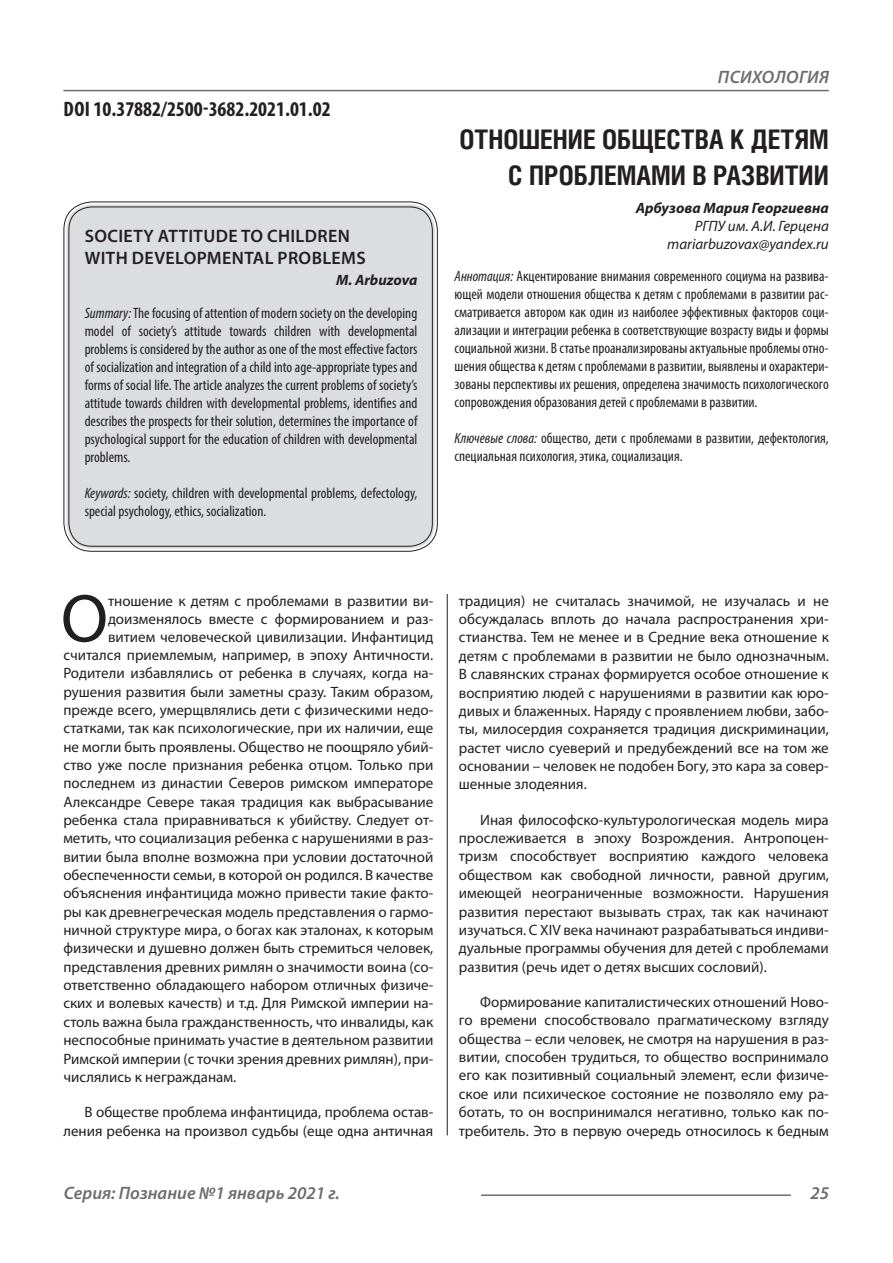
<style>
.page{position:relative;width:893px;height:1263px;background:#fff}
.page>*{position:absolute;margin:0;border:0;box-sizing:border-box;transform-origin:0 0}
.Статья_текст_первый{font:68.4px "Myriad Pro";color:#231f20}
.Статья_название{font:700 27px/36px "Helios Cond C";color:#231f20;text-align:right}
.ДОИ{font:700 condensed 21px "Myriad Pro";color:#231f20}
.Статья_название_англ{font:600 18px/21.6px "Myriad Pro";letter-spacing:.02em;color:#231f20}
.t1{font:italic 600 18px "Myriad Pro";color:#6c6d70}
.t2{font:italic 600 18px "Myriad Pro";letter-spacing:.02em;color:#6c6d70}
.Статья_текст{font:15px/18.3px "Myriad Pro";color:#231f20;text-align:justify}
.Статья_текст_первый-2{font:15px "Myriad Pro";color:#231f20}
.Статья_аннотация_анг{font:condensed 15px/18px "Myriad Pro";color:#231f20;text-align:justify}
.Статья_аннотация_тек{font:condensed 15px/18px "Myriad Pro";color:#231f20;text-align:justify}
.Статья_автор_инфо{font:italic 15px "Myriad Pro";color:#231f20}
.Статья_автор_инфо-2{font:italic 700 15px "Myriad Pro";color:#231f20}
.Статья_автор_англ{font:italic 700 15px "Myriad Pro";color:#231f20}
.s1{font-style:italic}
</style>
<div class="page">
<hr style="left:447px;top:128px;width:1px;height:1007px;background:#231f20">
<hr style="left:63px;top:90px;width:766px;height:1px;background:#6c6d70">
<hr style="left:481px;top:1194px;width:310px;height:2px;background:#6c6d70">
<div style="left:443px;top:128px;width:10px;height:466px;background:#fff"></div>
<div style="left:66px;top:204px;width:369px;height:345px;background:#dcdddf;border-radius:26px"></div>
<div style="left:68px;top:206px;width:365px;height:341px;border:1px solid #231f20;border-radius:23px"></div>
<p class="ДОИ" style="left:64px;top:96px;width:269px">DOI 10.37882/2500-3682.2021.01.02</p>
<p class="Статья_название_англ" style="left:85px;top:225px;width:282px">SOCIETY ATTITUDE TO CHILDREN<br>WITH DEVELOPMENTAL PROBLEMS</p>
<p class="Статья_автор_англ" style="left:336px;top:271px;width:83px">M. Arbuzova</p>
<p class="Статья_аннотация_анг" style="left:85px;top:304px;width:334px"><span class="s1">Summary:</span> The focusing of attention of modern society on the developing model of society’s attitude towards children with developmental problems is considered by the author as one of the most effective factors of socialization and integration of a child into age-appropriate types and forms of social life. The article analyzes the current problems of society’s attitude towards children with developmental problems, identifies and describes the prospects for their solution, determines the importance of psychological support for the education of children with developmental problems.</p>
<p class="Статья_аннотация_анг" style="left:85px;top:484px;width:334px"><span class="s1">Keywords:</span> society, children with developmental problems, defectology, special psychology, ethics, socialization.</p>
<p class="t2" style="left:718px;top:66px;width:113px">ПСИХОЛОГИЯ</p>
<p class="Статья_название" style="left:459px;top:121px;width:371px">ОТНОШЕНИЕ ОБЩЕСТВА К ДЕТЯМ<br>С ПРОБЛЕМАМИ В РАЗВИТИИ</p>
<p class="Статья_автор_инфо-2" style="left:636px;top:198px;width:195px">Арбузова Мария Георгиевна</p>
<p class="Статья_автор_инфо" style="left:695px;top:216px;width:135px">РГПУ им. А.И. Герцена</p>
<p class="Статья_автор_инфо" style="left:667px;top:234px;width:163px">mariarbuzovax@yandex.ru</p>
<p class="Статья_аннотация_тек" style="left:455px;top:267px;width:376px"><span class="s1">Аннотация:</span> Акцентирование внимания современного социума на развива&shy;ющей модели отношения общества к детям с проблемами в развитии рас&shy;сматривается автором как один из наиболее эффективных факторов соци&shy;ализации и интеграции ребенка в соответствующие возрасту виды и формы социальной жизни. В статье проанализированы актуальные проблемы отно&shy;шения общества к детям с проблемами в развитии, выявлены и охарактери&shy;зованы перспективы их решения, определена значимость психологического сопровождения образования детей с проблемами в развитии.</p>
<p class="Статья_аннотация_тек" style="left:455px;top:429px;width:376px"><span class="s1">Ключевые слова:</span> общество, дети с проблемами в развитии, дефектология, специальная психология, этика, социализация.</p>
<p class="Статья_текст_первый" style="left:61px;top:576px;width:49px">О</p>
<p class="Статья_текст_первый-2" style="left:108px;top:591px;width:327px">тношение к детям с проблемами в развитии ви-</p>
<p class="Статья_текст_первый-2" style="left:108px;top:609px;width:327px">доизменялось вместе с формированием и раз-</p>
<p class="Статья_текст_первый-2" style="left:108px;top:627px;width:327px">витием человеческой цивилизации. Инфантицид</p>
<p class="Статья_текст_первый-2" style="left:63px;top:646px;width:371px">считался приемлемым, например, в эпоху Античности.</p>
<p class="Статья_текст_первый-2" style="left:63px;top:664px;width:371px">Родители избавлялись от ребенка в случаях, когда на-</p>
<p class="Статья_текст_первый-2" style="left:63px;top:682px;width:371px">рушения развития были заметны сразу. Таким образом,</p>
<p class="Статья_текст_первый-2" style="left:63px;top:701px;width:371px">прежде всего, умерщвлялись дети с физическими недо-</p>
<p class="Статья_текст_первый-2" style="left:63px;top:719px;width:371px">статками, так как психологические, при их наличии, еще</p>
<p class="Статья_текст_первый-2" style="left:63px;top:737px;width:371px">не могли быть проявлены. Общество не поощряло убий-</p>
<p class="Статья_текст_первый-2" style="left:63px;top:756px;width:371px">ство уже после признания ребенка отцом. Только при</p>
<p class="Статья_текст_первый-2" style="left:63px;top:774px;width:371px">последнем из династии Северов римском императоре</p>
<p class="Статья_текст_первый-2" style="left:63px;top:792px;width:371px">Александре Севере такая традиция как выбрасывание</p>
<p class="Статья_текст_первый-2" style="left:63px;top:811px;width:371px">ребенка стала приравниваться к убийству. Следует от-</p>
<p class="Статья_текст_первый-2" style="left:63px;top:829px;width:371px">метить, что социализация ребенка с нарушениями в раз-</p>
<p class="Статья_текст_первый-2" style="left:63px;top:847px;width:371px">витии была вполне возможна при условии достаточной</p>
<p class="Статья_текст_первый-2" style="left:63px;top:866px;width:371px">обеспеченности семьи, в которой он родился. В качестве</p>
<p class="Статья_текст_первый-2" style="left:63px;top:884px;width:371px">объяснения инфантицида можно привести такие факто-</p>
<p class="Статья_текст_первый-2" style="left:63px;top:902px;width:371px">ры как древнегреческая модель представления о гармо-</p>
<p class="Статья_текст_первый-2" style="left:63px;top:921px;width:371px">ничной структуре мира, о богах как эталонах, к которым</p>
<p class="Статья_текст_первый-2" style="left:63px;top:939px;width:371px">физически и душевно должен быть стремиться человек,</p>
<p class="Статья_текст_первый-2" style="left:63px;top:957px;width:371px">представления древних римлян о значимости воина (со-</p>
<p class="Статья_текст_первый-2" style="left:63px;top:976px;width:371px">ответственно обладающего набором отличных физиче-</p>
<p class="Статья_текст_первый-2" style="left:63px;top:994px;width:371px">ских и волевых качеств) и т.д. Для Римской империи на-</p>
<p class="Статья_текст_первый-2" style="left:63px;top:1012px;width:371px">столь важна была гражданственность, что инвалиды, как</p>
<p class="Статья_текст_первый-2" style="left:63px;top:1031px;width:371px">неспособные принимать участие в деятельном развитии</p>
<p class="Статья_текст_первый-2" style="left:63px;top:1049px;width:371px">Римской империи (с точки зрения древних римлян), при-</p>
<p class="Статья_текст_первый-2" style="left:63px;top:1067px;width:174px">числялись к негражданам.</p>
<p class="Статья_текст" style="left:63px;top:1103px;width:371px;text-align:right">В обществе проблема инфантицида, проблема остав&shy;ления ребенка на произвол судьбы (еще одна античная</p>
<p class="Статья_текст" style="left:459px;top:591px;width:371px">традиция) не считалась значимой, не изучалась и не обсуждалась вплоть до начала распространения хри&shy;стианства. Тем не менее и в Средние века отношение к детям с проблемами в развитии не было однозначным.<br>В славянских странах формируется особое отношение к восприятию людей с нарушениями в развитии как юро&shy;дивых и блаженных. Наряду с проявлением любви, забо&shy;ты, милосердия сохраняется традиция дискриминации, растет число суеверий и предубеждений все на том же основании – человек не подобен Богу, это кара за совер&shy;шенные злодеяния.</p>
<p class="Статья_текст" style="left:459px;top:810px;width:371px;text-indent:21px">Иная философско-культурологическая модель мира прослеживается в эпоху Возрождения. Антропоцен&shy;тризм способствует восприятию каждого человека обществом как свободной личности, равной другим, имеющей неограниченные возможности. Нарушения развития перестают вызывать страх, так как начинают изучаться. С XIV века начинают разрабатываться индиви&shy;дуальные программы обучения для детей с проблемами развития (речь идет о детях высших сословий).</p>
<p class="Статья_текст" style="left:459px;top:992px;width:371px;text-indent:21px">Формирование капиталистических отношений Ново&shy;го времени способствовало прагматическому взгляду общества – если человек, не смотря на нарушения в раз&shy;витии, способен трудиться, то общество воспринимало его как позитивный социальный элемент, если физиче&shy;ское или психическое состояние не позволяло ему ра&shy;ботать, то он воспринимался негативно, только как по&shy;требитель. Это в первую очередь относилось к бедным</p>
<p class="t1" style="left:64px;top:1182px;width:278px">Серия: Познание №1 январь 2021 г.</p>
<p class="t1" style="left:810px;top:1182px;width:20px">25</p>
</div>
